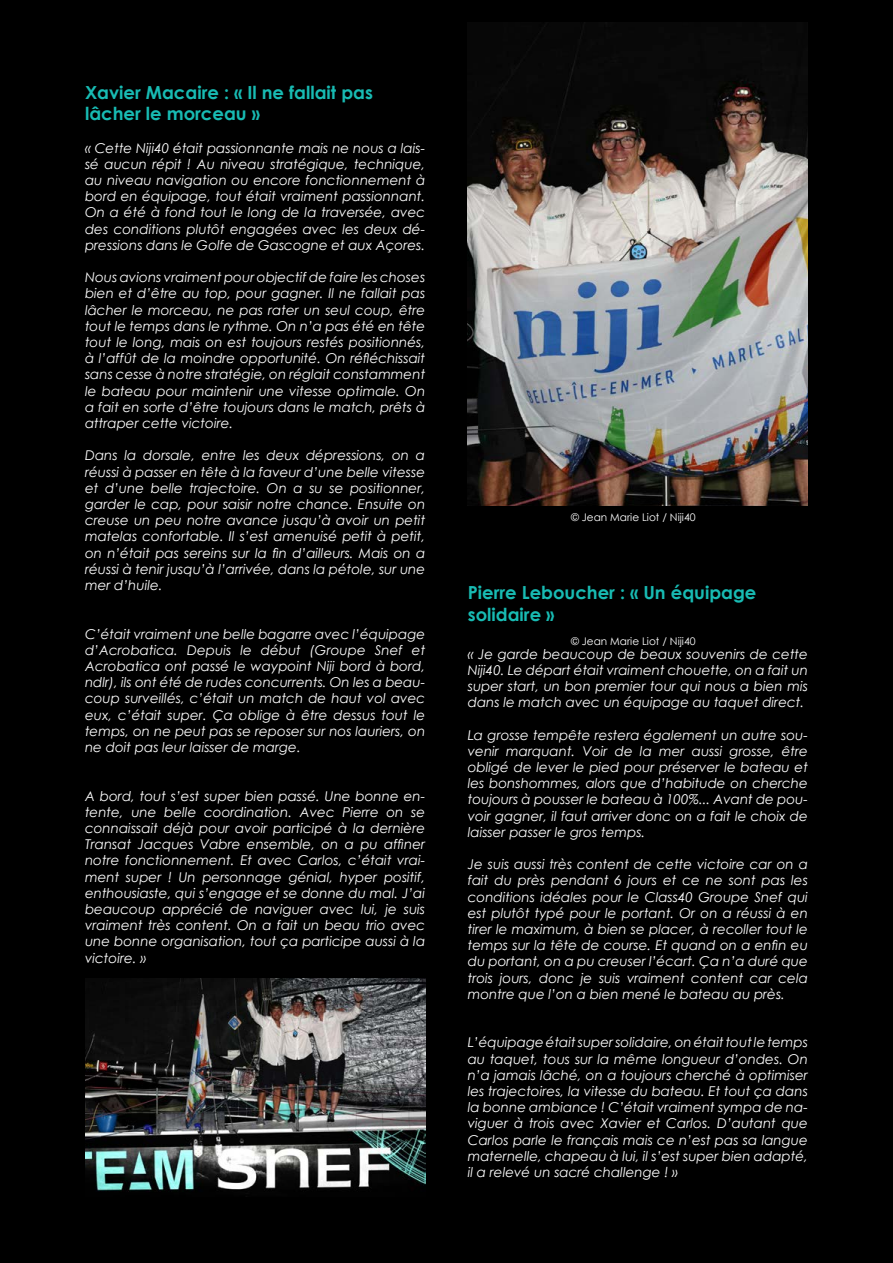
<style>
.page{position:relative;width:893px;height:1263px;background:#000}
.page>*{position:absolute;margin:0;border:0;box-sizing:border-box;transform-origin:0 0}
.t1{font:700 18px/21.6px "Century Gothic";color:#18bbb3}
.t2{font:italic 13.5px/16.2px "Century Gothic";color:#fff;text-align:justify}
.t3{font:10.5px "Century Gothic";color:#fff}
</style>
<div class="page">
<img style="left:85px;top:978px;width:340px;height:214px">
<img style="left:468px;top:23px;width:340px;height:482px">
<h1 class="t1" style="left:85px;top:80px;width:289px">Xavier Macaire : « Il ne fallait pas lâcher le morceau »</h1>
<p class="t2" style="left:85px;top:139px;width:342px">« Cette Niji40 était passionnante mais ne nous a lais&shy;sé aucun répit ! Au niveau stratégique, technique, au niveau navigation ou encore fonctionnement à bord en équipage, tout était vraiment passionnant.<br>On a été à fond tout le long de la traversée, avec des conditions plutôt engagées avec les deux dé&shy;pressions dans le Golfe de Gascogne et aux Açores.</p>
<p class="t2" style="left:85px;top:269px;width:342px">Nous avions vraiment pour objectif de faire les choses bien et d’être au top, pour gagner. Il ne fallait pas lâcher le morceau, ne pas rater un seul coup, être tout le temps dans le rythme. On n’a pas été en tête tout le long, mais on est toujours restés positionnés, à l’affût de la moindre opportunité. On réfléchissait sans cesse à notre stratégie, on réglait constamment le bateau pour maintenir une vitesse optimale. On a fait en sorte d’être toujours dans le match, prêts à attraper cette victoire.</p>
<p class="t2" style="left:85px;top:447px;width:342px">Dans la dorsale, entre les deux dépressions, on a réussi à passer en tête à la faveur d’une belle vitesse et d’une belle trajectoire. On a su se positionner, garder le cap, pour saisir notre chance. Ensuite on creuse un peu notre avance jusqu’à avoir un petit matelas confortable. Il s’est amenuisé petit à petit, on n’était pas sereins sur la fin d’ailleurs. Mais on a réussi à tenir jusqu’à l’arrivée, dans la pétole, sur une mer d’huile.</p>
<p class="t2" style="left:85px;top:625px;width:342px">C’était vraiment une belle bagarre avec l’équipage d’Acrobatica. Depuis le début (Groupe Snef et Acrobatica ont passé le waypoint Niji bord à bord, ndlr), ils ont été de rudes concurrents. On les a beau&shy;coup surveillés, c’était un match de haut vol avec eux, c’était super. Ça oblige à être dessus tout le temps, on ne peut pas se reposer sur nos lauriers, on ne doit pas leur laisser de marge.</p>
<p class="t2" style="left:85px;top:787px;width:342px">A bord, tout s’est super bien passé. Une bonne en&shy;tente, une belle coordination. Avec Pierre on se connaissait déjà pour avoir participé à la dernière Transat Jacques Vabre ensemble, on a pu affiner notre fonctionnement. Et avec Carlos, c’était vrai&shy;ment super ! Un personnage génial, hyper positif, enthousiaste, qui s’engage et se donne du mal. J’ai beaucoup apprécié de naviguer avec lui, je suis vraiment très content. On a fait un beau trio avec une bonne organisation, tout ça participe aussi à la victoire. »</p>
<p class="t3" style="left:571px;top:510px;width:126px">© Jean Marie Liot / Niji40</p>
<h1 class="t1" style="left:468px;top:581px;width:290px">Pierre Leboucher : « Un équipage solidaire »</h1>
<p class="t2" style="left:468px;top:645px;width:342px">« Je garde beaucoup de beaux souvenirs de cette Niji40. Le départ était vraiment chouette, on a fait un super start, un bon premier tour qui nous a bien mis dans le match avec un équipage au taquet direct.</p>
<p class="t2" style="left:468px;top:726px;width:342px">La grosse tempête restera également un autre sou&shy;venir marquant. Voir de la mer aussi grosse, être obligé de lever le pied pour préserver le bateau et les bonshommes, alors que d’habitude on cherche toujours à pousser le bateau à 100%... Avant de pou&shy;voir gagner, il faut arriver donc on a fait le choix de laisser passer le gros temps.</p>
<p class="t2" style="left:468px;top:856px;width:342px">Je suis aussi très content de cette victoire car on a fait du près pendant 6 jours et ce ne sont pas les conditions idéales pour le Class40 Groupe Snef qui est plutôt typé pour le portant. Or on a réussi à en tirer le maximum, à bien se placer, à recoller tout le temps sur la tête de course. Et quand on a enfin eu du portant, on a pu creuser l’écart. Ça n’a duré que trois jours, donc je suis vraiment content car cela montre que l’on a bien mené le bateau au près.</p>
<p class="t2" style="left:468px;top:1034px;width:342px">L’équipage était super solidaire, on était tout le temps au taquet, tous sur la même longueur d’ondes. On n’a jamais lâché, on a toujours cherché à optimiser les trajectoires, la vitesse du bateau. Et tout ça dans la bonne ambiance ! C’était vraiment sympa de na&shy;viguer à trois avec Xavier et Carlos. D’autant que Carlos parle le français mais ce n’est pas sa langue maternelle, chapeau à lui, il s’est super bien adapté, il a relevé un sacré challenge ! »</p>
<p class="t3" style="left:571px;top:633px;width:126px">© Jean Marie Liot / Niji40</p>
</div>
